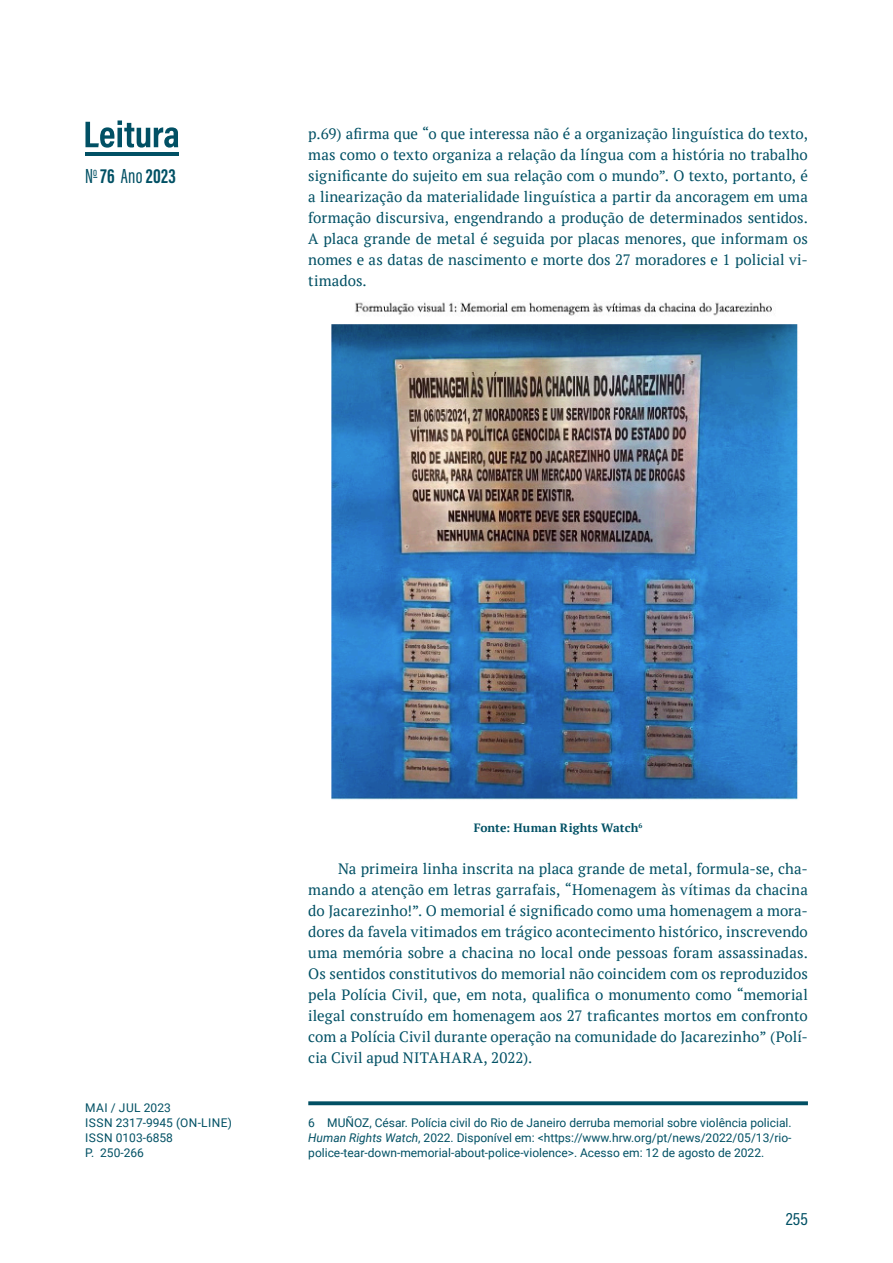
<style>
.page{position:relative;width:893px;height:1263px;background:#fff}
.page>*{position:absolute;margin:0;border:0;box-sizing:border-box;transform-origin:0 0}
.t1{font:700 21px "Acumin Pro Extra Cond";letter-spacing:.015em;color:#015064}
.t2{font:18px "Acumin Pro Cond";color:#015064}
.TXT_Paragrafo-com-re{font:15px/21px "PT Serif";color:#015064;text-align:justify}
.RODAPE{font:12px/15px "Roboto";color:#015064}
.TXT_Legendas{font:700 12px "PT Serif";letter-spacing:.005em;color:#015064}
.s1{font-weight:400}
.s2{font-style:italic}
</style>
<div class="page">
<svg style="left:85px;top:120px;width:93px;height:28px"></svg>
<hr style="left:85px;top:152px;width:94px;height:4px;background:#015064">
<svg style="left:308px;top:1101px;width:500px;height:4px;background:#165e71"></svg>
<img style="left:331px;top:302px;width:467px;height:498px">
<h1 class="t1" style="left:85px;top:163px;width:92px"><span class="s1">N</span><sup>o</sup> 76 <span class="s1">Ano</span> 2023</h1>
<p class="TXT_Paragrafo-com-re" style="left:308px;top:123px;width:501px">p.69) afirma que “o que interessa não é a organização linguística do texto, mas como o texto organiza a relação da língua com a história no trabalho significante do sujeito em sua relação com o mundo”. O texto, portanto, é a linearização da materialidade linguística a partir da ancoragem em uma formação discursiva, engendrando a produção de determinados sentidos.<br>A placa grande de metal é seguida por placas menores, que informam os nomes e as datas de nascimento e morte dos 27 moradores e 1 policial vi&shy;timados.</p>
<p class="RODAPE" style="left:85px;top:1099px;width:148px">MAI / JUL 2023<br>ISSN 2317-9945 (ON-LINE)<br>ISSN 0103-6858<br>P. 250-266</p>
<p class="TXT_Legendas" style="left:474px;top:820px;width:170px">Fonte: Human Rights Watch<sup>6</sup></p>
<p class="TXT_Paragrafo-com-re" style="left:308px;top:858px;width:501px;text-indent:30px">Na primeira linha inscrita na placa grande de metal, formula-se, cha&shy;mando a atenção em letras garrafais, “Homenagem às vítimas da chacina do Jacarezinho!”. O memorial é significado como uma homenagem a mora&shy;dores da favela vitimados em trágico acontecimento histórico, inscrevendo uma memória sobre a chacina no local onde pessoas foram assassinadas.<br>Os sentidos constitutivos do memorial não coincidem com os reproduzidos pela Polícia Civil, que, em nota, qualifica o monumento como “memorial ilegal construído em homenagem aos 27 traficantes mortos em confronto com a Polícia Civil durante operação na comunidade do Jacarezinho” (Polí&shy;cia Civil apud NITAHARA, 2022).</p>
<p class="RODAPE" style="left:308px;top:1114px;width:485px;text-align:justify">6 MUÑOZ, César. Polícia civil do Rio de Janeiro derruba memorial sobre violência policial.<br><span class="s2">Human Rights Watch</span>, 2022. Disponível em: &lt;https://www.hrw.org/pt/news/2022/05/13/rio&shy;police-tear-down-memorial-about-police-violence&gt;. Acesso em: 12 de agosto de 2022.</p>
<p class="t2" style="left:786px;top:1207px;width:24px">255</p>
</div>
